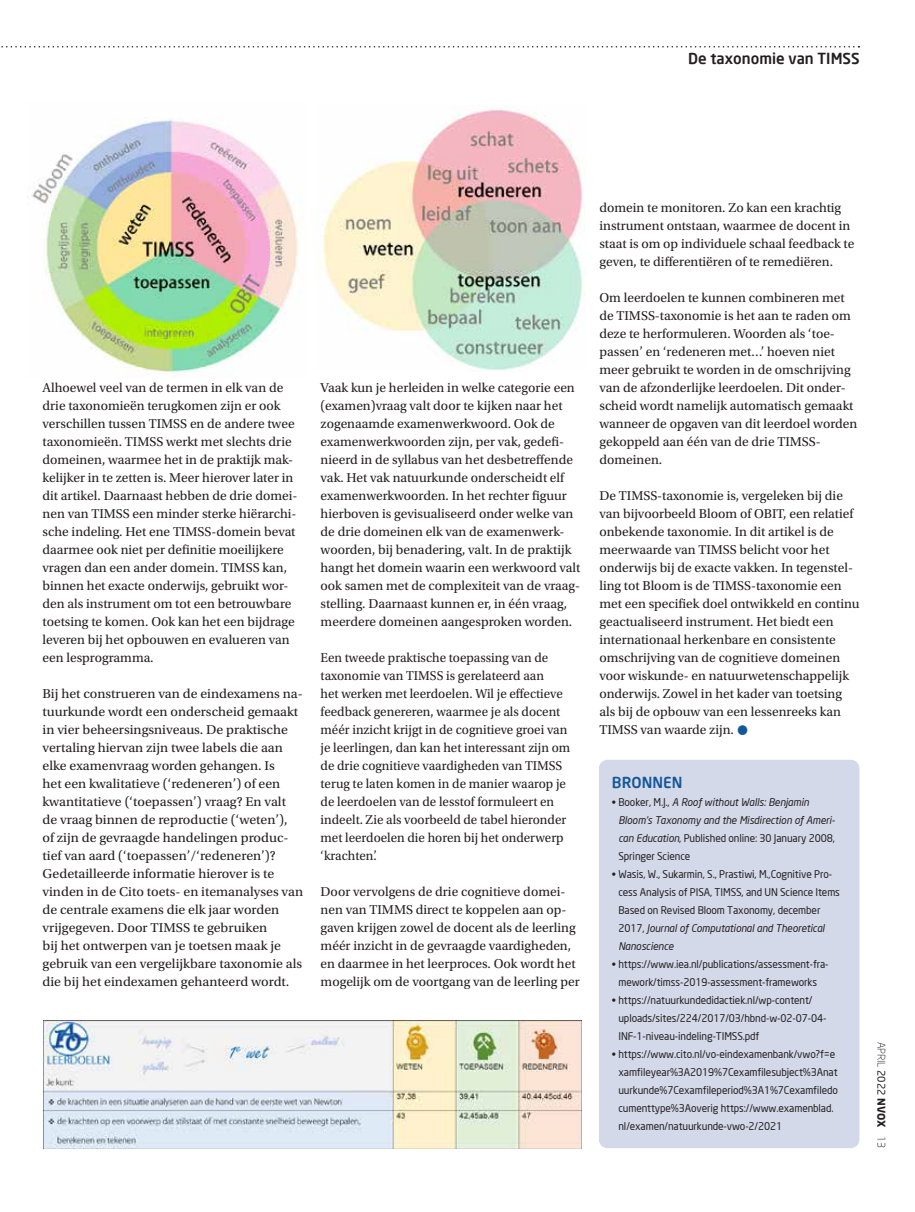
<style>
.page{position:relative;width:915px;height:1212px;background:#fff}
.page>*{position:absolute;margin:0;border:0;box-sizing:border-box;transform-origin:0 0}
.t1{font:500 15px "Neo Sans";color:#231f20}
.t2{font:500 15px "Neo Sans";color:#145798}
.t3{font:13.5px/18px "Utopia Std";color:#231f20}
.t4{font:10.5px/18px "Neo Sans";letter-spacing:-.01em;color:#231f20;scale:.96 1}
.t5{font:italic 10.5px/18px "Neo Sans";letter-spacing:-.01em;color:#231f20;scale:.96 1}
.t6{font:300 10.5px "Neo Sans";color:#231f20}
.s1{font-style:normal}
.s2{font-style:italic}
.s3{font-weight:400}
.s4{font-weight:700}
</style>
<div class="page">
<svg style="left:1px;top:46px;width:858px;height:2px"></svg>
<img style="left:32px;top:117px;width:266px;height:257px">
<img style="left:323px;top:109px;width:260px;height:262px">
<img style="left:43px;top:1020px;width:538px;height:128px">
<div style="left:598px;top:760px;width:261px;height:388px;background:#d4d9ea;border-radius:9px"></div>
<p class="t1" style="left:688px;top:49px;width:173px">De taxonomie van TIMSS</p>
<p class="t3" style="left:43px;top:379px;width:256px">Alhoewel veel van de termen in elk van de drie taxonomieën terugkomen zijn er ook verschillen tussen TIMSS en de andere twee taxonomieën. TIMSS werkt met slechts drie domeinen, waarmee het in de praktijk mak&shy;kelijker in te zetten is. Meer hierover later in dit artikel. Daarnaast hebben de drie domei&shy;nen van TIMSS een minder sterke hiërarchi&shy;sche indeling. Het ene TIMSS-domein bevat daarmee ook niet per definitie moeilijkere vragen dan een ander domein. TIMSS kan, binnen het exacte onderwijs, gebruikt wor&shy;den als instrument om tot een betrouwbare toetsing te komen. Ook kan het een bijdrage leveren bij het opbouwen en evalueren van een lesprogramma.</p>
<p class="t3" style="left:43px;top:685px;width:262px">Bij het construeren van de eindexamens na&shy;tuurkunde wordt een onderscheid gemaakt in vier beheersingsniveaus. De praktische vertaling hiervan zijn twee labels die aan elke examenvraag worden gehangen. Is<br>het een kwalitatieve (‘redeneren’) of een kwantitatieve (‘toepassen’) vraag? En valt de vraag binnen de reproductie (‘weten’),<br>of zijn de gevraagde handelingen produc&shy;tief van aard (‘toepassen’/‘redeneren’)?<br>Gedetailleerde informatie hierover is te vinden in de Cito toets- en itemanalyses van de centrale examens die elk jaar worden vrijgegeven. Door TIMSS te gebruiken<br>bij het ontwerpen van je toetsen maak je gebruik van een vergelijkbare taxonomie als die bij het eindexamen gehanteerd wordt.</p>
<p class="t3" style="left:320px;top:379px;width:261px">Vaak kun je herleiden in welke categorie een (examen)vraag valt door te kijken naar het zogenaamde examenwerkwoord. Ook de examenwerkwoorden zijn, per vak, gedefi&shy;nieerd in de syllabus van het desbetreffende vak. Het vak natuurkunde onderscheidt elf examenwerkwoorden. In het rechter figuur hierboven is gevisualiseerd onder welke van de drie domeinen elk van de examenwerk&shy;woorden, bij benadering, valt. In de praktijk hangt het domein waarin een werkwoord valt ook samen met de complexiteit van de vraag&shy;stelling. Daarnaast kunnen er, in één vraag, meerdere domeinen aangesproken worden.</p>
<p class="t3" style="left:320px;top:649px;width:251px">Een tweede praktische toepassing van de taxonomie van TIMSS is gerelateerd aan<br>het werken met leerdoelen. Wil je effectieve feedback genereren, waarmee je als docent méér inzicht krijgt in de cognitieve groei van je leerlingen, dan kan het interessant zijn om de drie cognitieve vaardigheden van TIMSS terug te laten komen in de manier waarop je de leerdoelen van de lesstof formuleert en indeelt. Zie als voorbeeld de tabel hieronder met leerdoelen die horen bij het onderwerp ‘krachten’.</p>
<p class="t3" style="left:320px;top:883px;width:260px">Door vervolgens de drie cognitieve domei&shy;nen van TIMMS direct te koppelen aan op&shy;gaven krijgen zowel de docent als de leerling méér inzicht in de gevraagde vaardigheden, en daarmee in het leerproces. Ook wordt het mogelijk om de voortgang van de leerling per</p>
<p class="t3" style="left:599px;top:199px;width:256px">domein te monitoren. Zo kan een krachtig instrument ontstaan, waarmee de docent in staat is om op individuele schaal feedback te geven, te differentiëren of te remediëren.</p>
<p class="t3" style="left:599px;top:289px;width:259px">Om leerdoelen te kunnen combineren met de TIMSS-taxonomie is het aan te raden om deze te herformuleren. Woorden als ‘toe&shy;passen’ en ‘redeneren met…’ hoeven niet meer gebruikt te worden in de omschrijving van de afzonderlijke leerdoelen. Dit onder&shy;scheid wordt namelijk automatisch gemaakt wanneer de opgaven van dit leerdoel worden gekoppeld aan één van de drie TIMSS-- domeinen.</p>
<p class="t3" style="left:599px;top:487px;width:261px">De TIMSS-taxonomie is, vergeleken bij die van bijvoorbeeld Bloom of OBIT, een relatief onbekende taxonomie. In dit artikel is de meerwaarde van TIMSS belicht voor het onderwijs bij de exacte vakken. In tegenstel&shy;ling tot Bloom is de TIMSS-taxonomie een met een specifiek doel ontwikkeld en continu geactualiseerd instrument. Het biedt een internationaal herkenbare en consistente omschrijving van de cognitieve domeinen voor wiskunde- en natuurwetenschappelijk onderwijs. Zowel in het kader van toetsing als bij de opbouw van een lessenreeks kan TIMSS van waarde zijn.</p>
<p class="t2" style="left:611px;top:773px;width:72px">BRONNEN</p>
<p class="t5" style="left:618px;top:793px;width:227px;text-indent:-7px"><span class="s1">• Booker, M.J.,</span> A Roof without Walls: Benjamin Bloom’s Taxonomy and the Misdirection of Ameri&shy;can Education<span class="s1">, Published online: 30 January 2008, Springer Science</span></p>
<p class="t4" style="left:618px;top:865px;width:232px;text-indent:-7px">• Wasis, W., Sukarmin, S., Prastiwi, M.,Cognitive Pro&shy;cess Analysis of PISA, TIMSS, and UN Science Items Based on Revised Bloom Taxonomy, december 2017, <span class="s2">Journal of Computational and Theoretical Nanoscience</span></p>
<p class="t4" style="left:611px;top:955px;width:227px;text-align:center">• https://www.iea.nl/publications/assessment-fra&shy;mework/timss-2019-assessment-frameworks</p>
<p class="t4" style="left:618px;top:991px;width:218px;text-indent:-7px">• https://natuurkundedidactiek.nl/wp-content/ uploads/sites/224/2017/03/hbnd-w-02-07-04-<br>INF-1-niveau-indeling-TIMSS.pdf</p>
<p class="t4" style="left:618px;top:1045px;width:230px;text-indent:-7px">• https://www.cito.nl/vo-eindexamenbank/vwo?f=e xamfileyear%3A2019%7Cexamfilesubject%3Anat uurkunde%7Cexamfileperiod%3A1%7Cexamfiledo cumenttype%3Aoverig https://www.examenblad. nl/examen/natuurkunde-vwo-2/2021</p>
<p class="t6" style="left:887px;top:1041px;width:108px;rotate:90deg">APRIL <span class="s3">2022</span> <span class="s4">NVOX</span> 13</p>
</div>
